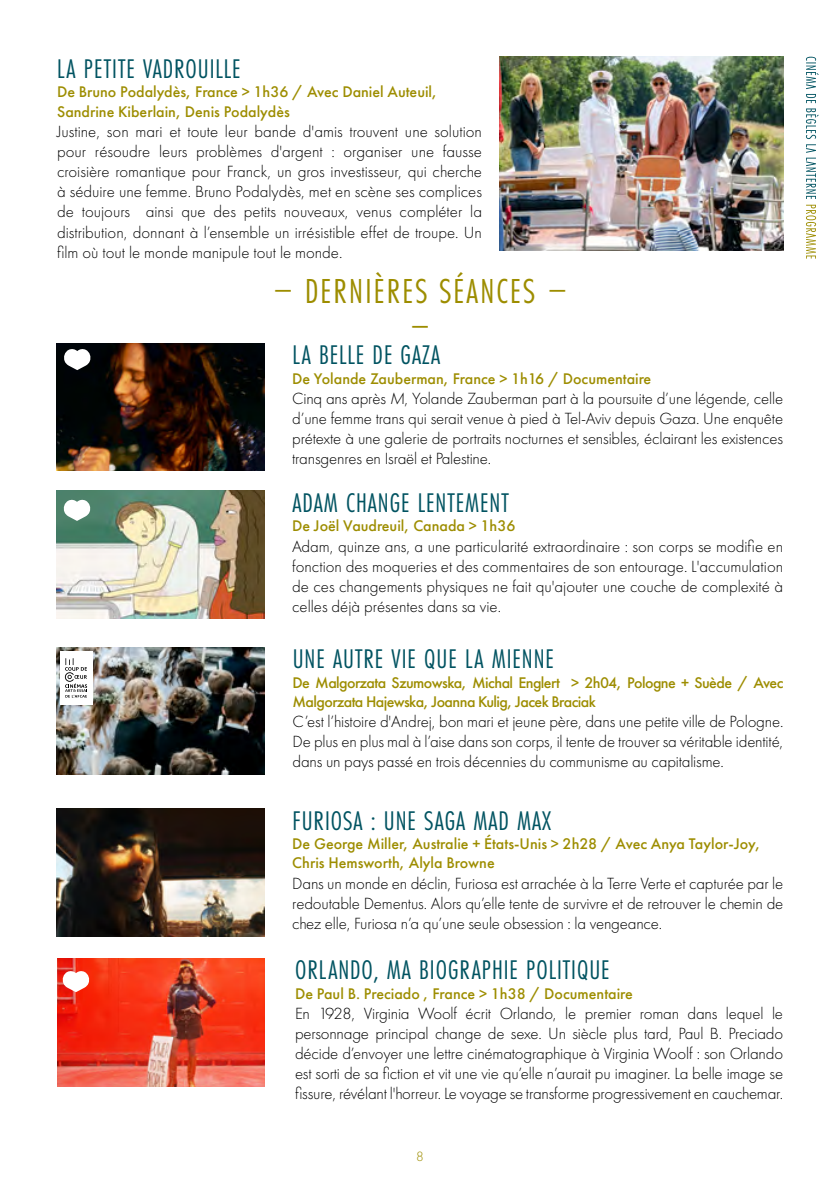
<style>
.page{position:relative;width:840px;height:1191px;background:#fff}
.page>*{position:absolute;margin:0;border:0;box-sizing:border-box;transform-origin:0 0}
.t1{font:36px/36px "Futura PT Cond";letter-spacing:.06em;color:#9d8d00;text-align:center}
.t2{font:28px "Futura PT Cond";letter-spacing:.035em;color:#005361}
.t3{font:300 16.8px/20.2px "Futura PT";letter-spacing:-.01em;color:#000;text-align:justify}
.t4{font:500 16px/19.2px "Futura PT";color:#9d8d00}
.t5{font:500 16px/19.2px "Futura PT";letter-spacing:-.035em;color:#9d8d00}
.t6{font:300 14px "Futura PT";color:#9d8d00}
.s1{font-style:italic}
</style>
<div class="page">
<svg style="left:806px;top:57px;width:12px;height:142px"></svg>
<svg style="left:806px;top:205px;width:9px;height:54px"></svg>
<img style="left:57px;top:343px;width:207px;height:128px">
<img style="left:57px;top:491px;width:207px;height:127px">
<svg style="left:63px;top:348px;width:28px;height:22px"></svg>
<svg style="left:63px;top:499px;width:28px;height:22px"></svg>
<img style="left:57px;top:647px;width:207px;height:127px">
<div style="left:60px;top:651px;width:33px;height:53px;background:#fff"></div>
<svg style="left:65px;top:658px;width:22px;height:39px"></svg>
<img style="left:57px;top:808px;width:207px;height:128px">
<img style="left:57px;top:959px;width:208px;height:127px">
<svg style="left:62px;top:970px;width:28px;height:22px"></svg>
<img style="left:499px;top:57px;width:284px;height:194px">
<h2 class="t2" style="left:57px;top:53px;width:185px">LA PETITE VADROUILLE</h2>
<p class="t4" style="left:57px;top:82px;width:381px">De Bruno Podalydès, France &gt; 1h36 / Avec Daniel Auteuil,<br>Sandrine Kiberlain, Denis Podalydès</p>
<p class="t3" style="left:57px;top:121px;width:426px">Justine, son mari et toute leur bande d'amis trouvent une solution pour résoudre leurs problèmes d'argent : organiser une fausse croisière romantique pour Franck, un gros investisseur, qui cherche à séduire une femme. Bruno Podalydès, met en scène ses complices de toujours ainsi que des petits nouveaux, venus compléter la distribution, donnant à l’ensemble un irrésistible effet de troupe. Un film où tout le monde manipule tout le monde.</p>
<h1 class="t1" style="left:272px;top:273px;width:297px">– DERNIÈRES SÉANCES – –</h1>
<h2 class="t2" style="left:292px;top:339px;width:149px">LA BELLE DE GAZA</h2>
<p class="t4" style="left:292px;top:369px;width:360px">De Yolande Zauberman, France &gt; 1h16 / Documentaire</p>
<p class="t3" style="left:292px;top:388px;width:492px">Cinq ans après <span class="s1">M</span>, Yolande Zauberman part à la poursuite d’une légende, celle d’une femme trans qui serait venue à pied à Tel-Aviv depuis Gaza. Une enquête prétexte à une galerie de portraits nocturnes et sensibles, éclairant les existences transgenres en Israël et Palestine.</p>
<h2 class="t2" style="left:292px;top:486px;width:218px">ADAM CHANGE LENTEMENT</h2>
<p class="t4" style="left:292px;top:516px;width:225px">De Joël Vaudreuil, Canada &gt; 1h36</p>
<p class="t3" style="left:292px;top:536px;width:492px">Adam, quinze ans, a une particularité extraordinaire : son corps se modifie en fonction des moqueries et des commentaires de son entourage. L'accumulation de ces changements physiques ne fait qu'ajouter une couche de complexité à celles déjà présentes dans sa vie.</p>
<h2 class="t2" style="left:292px;top:643px;width:262px">UNE AUTRE VIE QUE LA MIENNE</h2>
<p class="t5" style="left:292px;top:672px;width:492px">De Malgorzata Szumowska, Michal Englert &gt; 2h04, Pologne + Suède / Avec<br>Malgorzata Hajewska, Joanna Kulig, Jacek Braciak</p>
<p class="t3" style="left:292px;top:711px;width:492px">C’est l’histoire d'Andrej, bon mari et jeune père, dans une petite ville de Pologne.<br>De plus en plus mal à l’aise dans son corps, il tente de trouver sa véritable identité, dans un pays passé en trois décennies du communisme au capitalisme.</p>
<h2 class="t2" style="left:292px;top:804px;width:260px">FURIOSA : UNE SAGA MAD MAX</h2>
<p class="t4" style="left:292px;top:834px;width:469px">De George Miller, Australie + États-Unis &gt; 2h28 / Avec Anya Taylor-Joy,<br>Chris Hemsworth, Alyla Browne</p>
<p class="t3" style="left:292px;top:873px;width:492px">Dans un monde en déclin, Furiosa est arrachée à la Terre Verte et capturée par le redoutable Dementus. Alors qu’elle tente de survivre et de retrouver le chemin de chez elle, Furiosa n’a qu’une seule obsession : la vengeance.</p>
<h2 class="t2" style="left:295px;top:953px;width:316px">ORLANDO, MA BIOGRAPHIE POLITIQUE</h2>
<p class="t4" style="left:295px;top:983px;width:339px">De Paul B. Preciado , France &gt; 1h38 / Documentaire</p>
<p class="t3" style="left:295px;top:1003px;width:489px">En 1928, Virginia Woolf écrit Orlando, le premier roman dans lequel le personnage principal change de sexe. Un siècle plus tard, Paul B. Preciado décide d’envoyer une lettre cinématographique à Virginia Woolf : son Orlando est sorti de sa fiction et vit une vie qu’elle n’aurait pu imaginer. La belle image se fissure, révélant l'horreur. Le voyage se transforme progressivement en cauchemar.</p>
<p class="t6" style="left:416px;top:1148px;width:9px">8</p>
</div>
